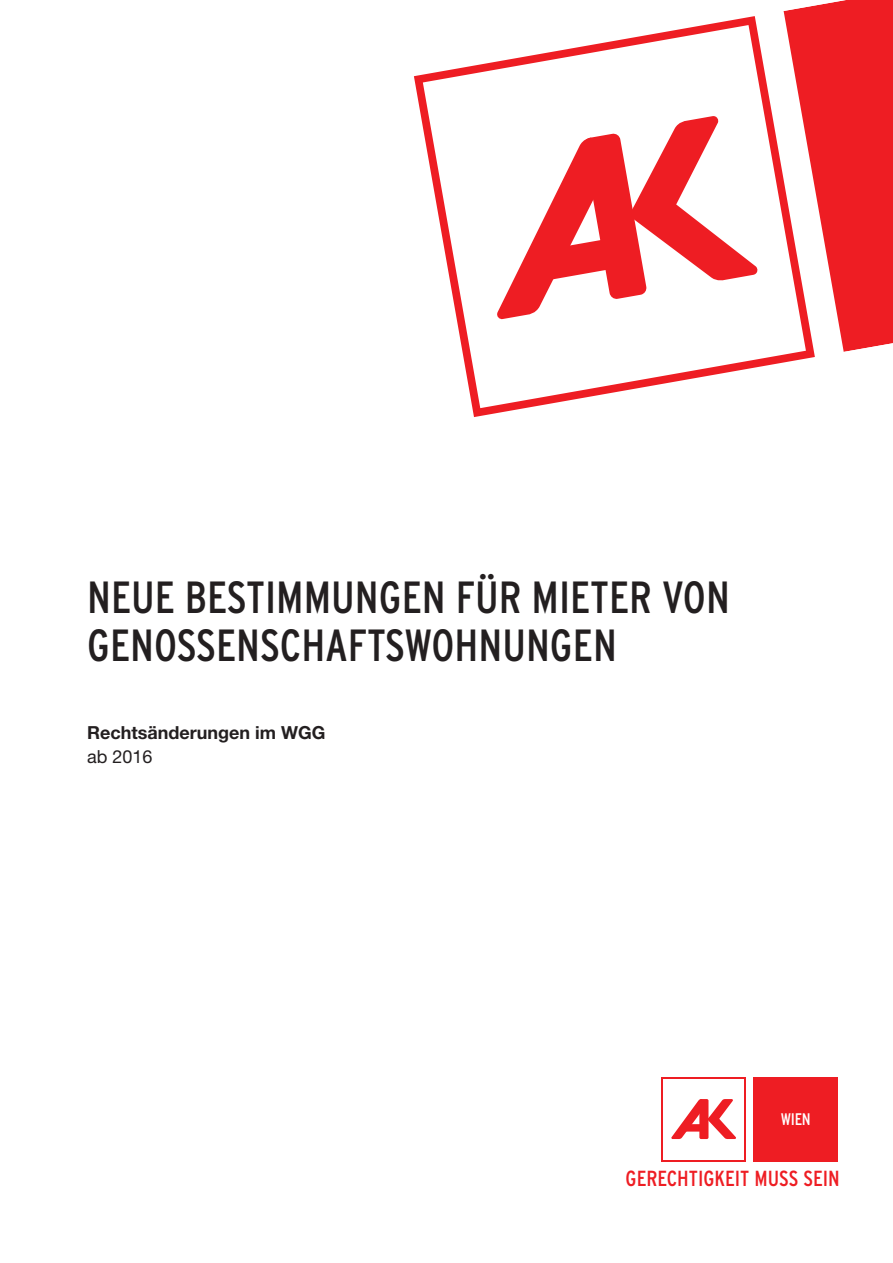
<style>
.page{position:relative;width:893px;height:1263px;background:#fff}
.page>*{position:absolute;margin:0;border:0;box-sizing:border-box;transform-origin:0 0}
.t1{font:condensed 45px/48px "Interstate";color:#231f20}
.t2{font:condensed 21.75px "Interstate";color:#ee1d23}
.t3{font:700 18px "Helvetica Neue LT Std";color:#231f20}
.t4{font:18px "Helvetica Neue LT Std";color:#231f20}
.t5{font:condensed 16.8px "Interstate";color:#fff}
</style>
<div class="page">
<div style="left:661px;top:1077px;width:85px;height:84px;background:linear-gradient(to right,#fff,#fff)"></div>
<div style="left:663px;top:1078px;width:81px;height:81px;background:#fff"></div>
<svg style="left:671px;top:1099px;width:65px;height:40px"></svg>
<div style="left:753px;top:1077px;width:85px;height:84px;background:#ee1d23"></div>
<svg style="left:414px;top:16px;width:401px;height:401px"></svg>
<svg style="left:423px;top:25px;width:383px;height:383px"></svg>
<svg style="left:496px;top:115px;width:262px;height:205px"></svg>
<svg style="left:784px;top:0;width:109px;height:352px"></svg>
<p class="t1" style="left:87px;top:572px;width:638px">NEUE BESTIMMUNGEN FÜR MIETER VON<br>GENOSSENSCHAFTSWOHNUNGEN</p>
<p class="t3" style="left:87px;top:721px;width:240px">Rechtsänderungen im WGG</p>
<p class="t4" style="left:87px;top:745px;width:67px">ab 2016</p>
<p class="t5" style="left:781px;top:1110px;width:31px">WIEN</p>
<p class="t2" style="left:625px;top:1166px;width:216px">GERECHTIGKEIT MUSS SEIN</p>
</div>
